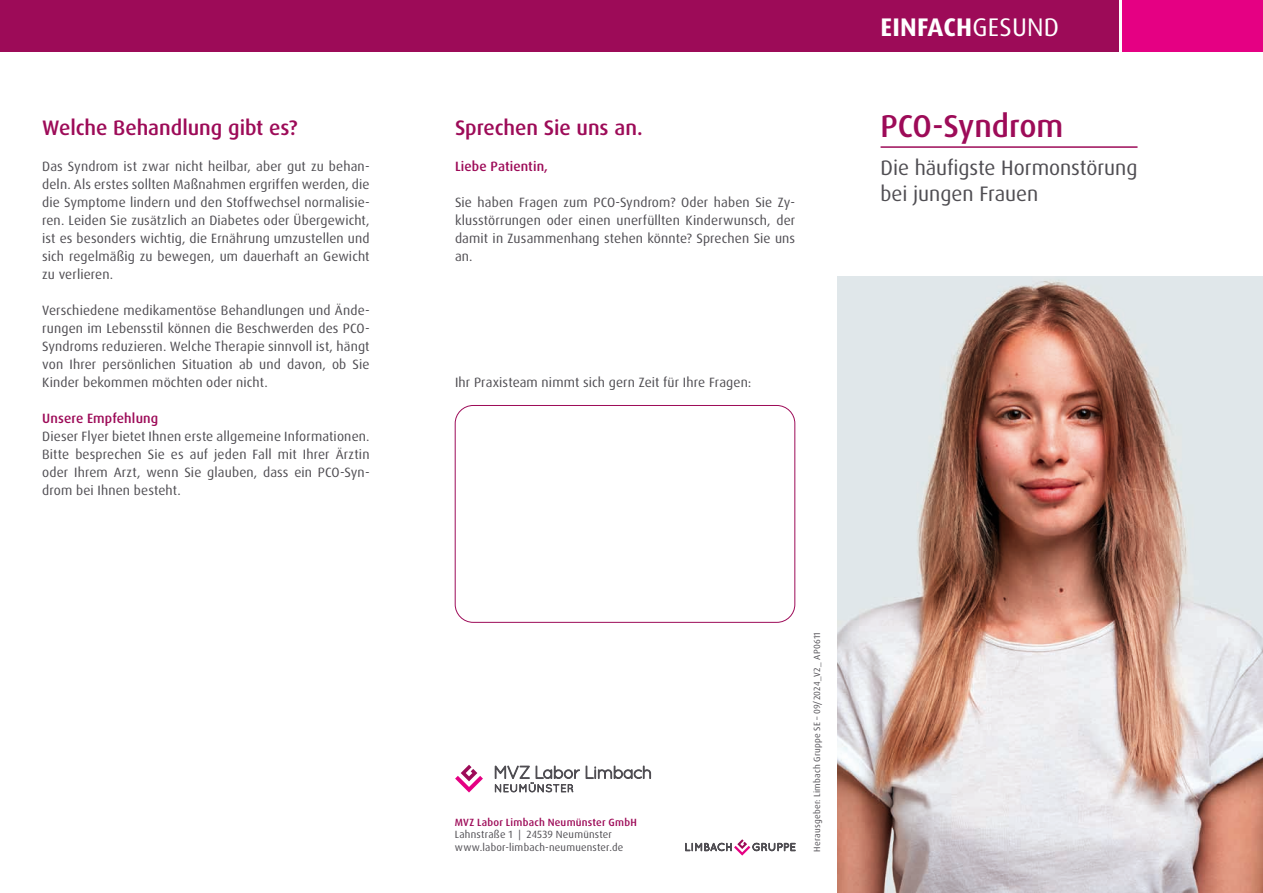
<style>
.page{position:relative;width:1263px;height:893px;background:#fff}
.page>*{position:absolute;margin:0;border:0;box-sizing:border-box;transform-origin:0 0}
.t1{font:500 31.5px "Dax Pro";color:#9d0b58}
.t2{font:700 25.5px "Dax Pro";letter-spacing:.01em;color:#fff}
.t3{font:21px/25.5px "Dax Pro";letter-spacing:-.005em;color:#504e53}
.t4{font:500 21px "Dax Pro";letter-spacing:-.005em;color:#9d0b58}
.t5{font:13.5px/18px "Dax Pro";letter-spacing:.01em;color:#504e53;text-align:justify}
.t6{font:500 13.5px "Dax Pro";letter-spacing:.01em;color:#9d0b58}
.t7{font:10.5px/12.6px "Dax Pro";letter-spacing:.02em;color:#504e53}
.t8{font:500 10.5px "Dax Pro";letter-spacing:.02em;color:#9d0b58}
.t9{font:9px "Dax Pro";letter-spacing:.025em;color:#504e53}
.s1{font-weight:400}
</style>
<div class="page">
<hr style="left:880px;top:146px;width:257px;height:2px;background:#9d0b58">
<div style="left:0;top:0;width:1118px;height:51px;background:#9d0b58"></div>
<div style="left:1123px;top:0;width:140px;height:51px;background:#e50083"></div>
<div style="left:455px;top:405px;width:340px;height:218px;border:1px solid #9d0b58;border-radius:18px"></div>
<svg style="left:685px;top:839px;width:110px;height:17px"></svg>
<svg style="left:455px;top:765px;width:28px;height:27px"></svg>
<svg style="left:586px;top:766px;width:65px;height:13px"></svg>
<svg style="left:495px;top:766px;width:85px;height:26px"></svg>
<img style="left:838px;top:276px;width:425px;height:617px">
<h3 class="t4" style="left:42px;top:114px;width:257px">Welche Behandlung gibt es?</h3>
<p class="t5" style="left:42px;top:157px;width:329px">Das Syndrom ist zwar nicht heilbar, aber gut zu behan&shy;deln. Als erstes sollten Maßnahmen ergriffen werden, die die Symptome lindern und den Stoffwechsel normalisie&shy;ren. Leiden Sie zusätzlich an Diabetes oder Übergewicht, ist es besonders wichtig, die Ernährung umzustellen und sich regelmäßig zu bewegen, um dauerhaft an Gewicht zu verlieren.</p>
<p class="t5" style="left:42px;top:301px;width:329px">Verschiedene medikamentöse Behandlungen und Ände&shy;rungen im Lebensstil können die Beschwerden des PCO-Syndroms reduzieren. Welche Therapie sinnvoll ist, hängt von Ihrer persönlichen Situation ab und davon, ob Sie Kinder bekommen möchten oder nicht.</p>
<p class="t6" style="left:42px;top:410px;width:118px">Unsere Empfehlung</p>
<p class="t5" style="left:42px;top:427px;width:329px">Dieser Flyer bietet Ihnen erste allgemeine Informationen.<br>Bitte besprechen Sie es auf jeden Fall mit Ihrer Ärztin oder Ihrem Arzt, wenn Sie glauben, dass ein PCO-Syn&shy;drom bei Ihnen besteht.</p>
<h3 class="t4" style="left:455px;top:114px;width:189px">Sprechen Sie uns an.</h3>
<p class="t6" style="left:455px;top:158px;width:95px">Liebe Patientin,</p>
<p class="t5" style="left:455px;top:193px;width:342px">Sie haben Fragen zum PCO-Syndrom? Oder haben Sie Zy&shy;klusstörrungen oder einen unerfüllten Kinderwunsch, der damit in Zusammenhang stehen könnte? Sprechen Sie uns an.</p>
<p class="t5" style="left:455px;top:373px;width:298px">Ihr Praxisteam nimmt sich gern Zeit für Ihre Fragen:</p>
<h2 class="t2" style="left:880px;top:10px;width:180px">EINFACH<span class="s1">GESUND</span></h2>
<h1 class="t1" style="left:880px;top:106px;width:184px">PCO-Syndrom</h1>
<h3 class="t3" style="left:880px;top:155px;width:258px">Die häufigste Hormonstörung bei jungen Frauen</h3>
<p class="t8" style="left:455px;top:815px;width:184px">MVZ Labor Limbach Neumünster GmbH</p>
<p class="t7" style="left:455px;top:828px;width:170px">Lahnstraße 1 | 24539 Neumünster www.labor-limbach-neumuenster.de</p>
<p class="t9" style="left:811px;top:851px;width:221px;rotate:-90deg">Herausgeber: Limbach Gruppe SE – 09/2024_V2_ AP0611</p>
</div>
